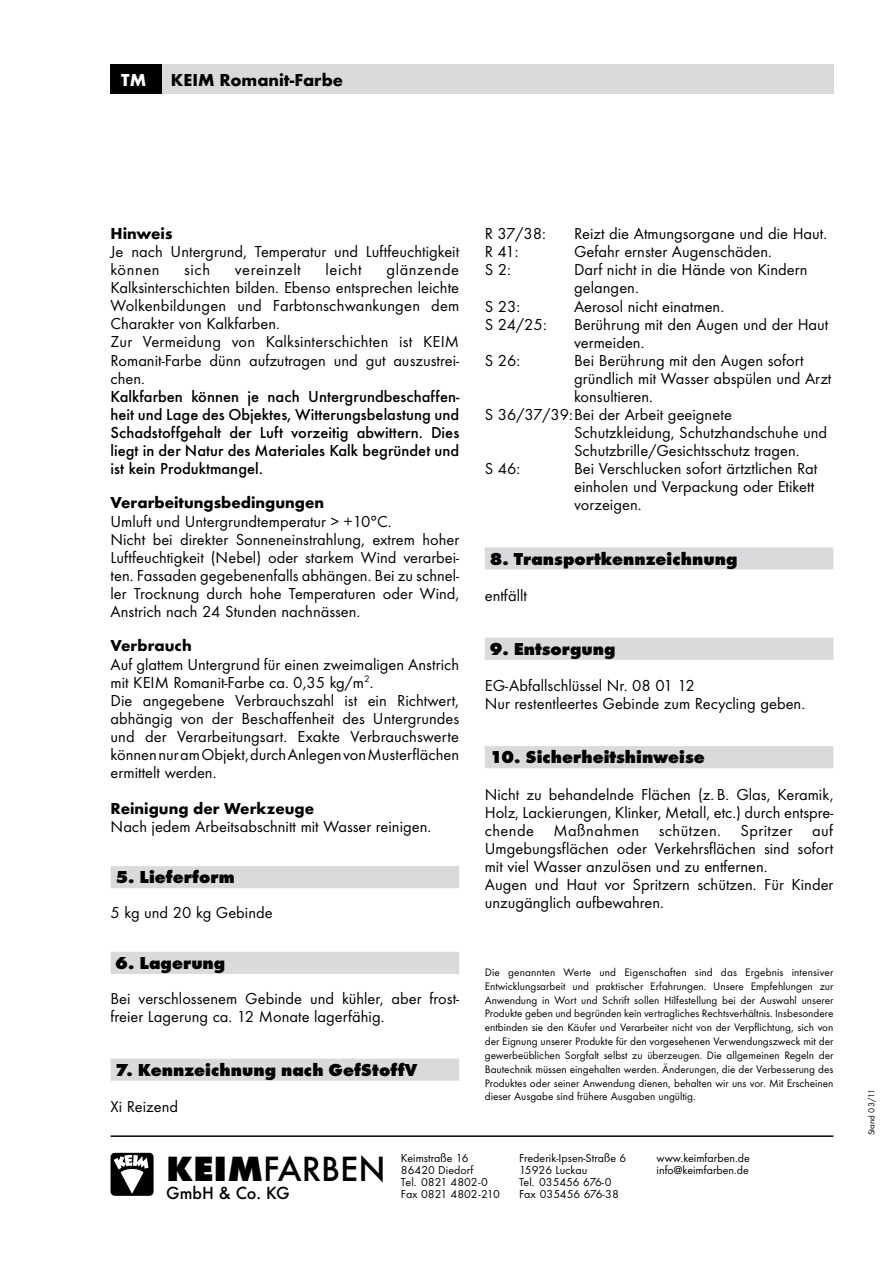
<style>
.page{position:relative;width:893px;height:1263px;background:#fff}
.page>*{position:absolute;margin:0;border:0;box-sizing:border-box;transform-origin:0 0}
.t1{font:500 36.45px "Futura T";color:#000}
.t2{font:500 18.15px "Futura T";color:#000}
.t3{font:800 18px "Futura T";color:#000}
.t4{font:700 18px "Futura T";color:#000}
.t5{font:700 18px "Futura T";color:#fff}
.t6{font:16.5px/18px "Futura T";color:#000}
.t7{font:500 16.5px/18px "Futura T";color:#000;text-align:justify}
.t8{font:700 16.5px "Futura T";color:#000}
.t9{font:16.5px "Futura T";letter-spacing:.035em;color:#000}
.t10{font:12px/12px "Futura T";color:#000}
.t11{font:11.25px/13.8px "Futura T";color:#000;text-align:justify}
.t12{font:9px "Futura T";color:#000}
.s1{font-weight:800}
</style>
<div class="page">
<div style="left:111px;top:1153px;width:43px;height:43px;background:#000;border-radius:4px"></div>
<svg style="left:114px;top:1155px;width:34px;height:39px"></svg>
<hr style="left:111px;top:1135px;width:722px;height:2px;background:#000">
<div style="left:111px;top:64px;width:722px;height:30px;background:#d9dadb"></div>
<div style="left:111px;top:64px;width:51px;height:30px;background:#000"></div>
<div style="left:111px;top:866px;width:348px;height:22px;background:#d9dadb"></div>
<div style="left:111px;top:952px;width:348px;height:22px;background:#d9dadb"></div>
<div style="left:111px;top:1059px;width:348px;height:22px;background:#d9dadb"></div>
<div style="left:485px;top:547px;width:348px;height:22px;background:#d9dadb"></div>
<div style="left:485px;top:638px;width:348px;height:22px;background:#d9dadb"></div>
<div style="left:485px;top:746px;width:348px;height:22px;background:#d9dadb"></div>
<p class="t5" style="left:121px;top:69px;width:26px">TM</p>
<p class="t4" style="left:171px;top:69px;width:174px">KEIM Romanit-Farbe</p>
<p class="t8" style="left:111px;top:224px;width:63px">Hinweis</p>
<p class="t6" style="left:111px;top:242px;width:350px">Je nach Untergrund, Temperatur und Luftfeuchtigkeit können</p>
<p class="t6" style="left:111px;top:260px;width:350px;text-indent:276px">glänzende Kalksinterschichten bilden. Ebenso entsprechen leichte Wolkenbildungen und Farbtonschwankungen dem Charakter von Kalkfarben.<br>Zur Vermeidung von Kalksinterschichten ist KEIM Romanit-Farbe dünn aufzutragen und gut auszustrei&shy;chen.</p>
<p class="t7" style="left:111px;top:387px;width:350px">Kalkfarben können je nach Untergrundbeschaffen&shy;heit und Lage des Objektes, Witterungsbelastung und Schadstoffgehalt der Luft vorzeitig abwittern. Dies liegt in der Natur des Materiales Kalk begründet und ist kein Produktmangel.</p>
<p class="t8" style="left:111px;top:493px;width:215px">Verarbeitungsbedingungen</p>
<p class="t6" style="left:111px;top:512px;width:350px">Umluft und Untergrundtemperatur &gt; +10°C.<br>Nicht bei direkter Sonneneinstrahlung, extrem hoher Luftfeuchtigkeit (Nebel) oder starkem Wind verarbei&shy;ten. Fassaden gegebenenfalls abhängen. Bei zu schnel&shy;ler Trocknung durch hohe Temperaturen oder Wind, Anstrich nach 24 Stunden nachnässen.</p>
<p class="t8" style="left:111px;top:636px;width:83px">Verbrauch</p>
<p class="t6" style="left:111px;top:655px;width:350px">Auf glattem Untergrund für einen zweimaligen Anstrich mit KEIM Romanit-Farbe ca. 0,35 kg/m<sup>2</sup>.<br>Die angegebene Verbrauchszahl ist ein Richtwert, abhängig von der Beschaffenheit des Untergrundes und der Verarbeitungsart. Exakte Verbrauchswerte können nur am Objekt, durch Anlegen von Musterflächen ermittelt werden.</p>
<p class="t8" style="left:111px;top:799px;width:205px">Reinigung der Werkzeuge</p>
<p class="t6" style="left:111px;top:818px;width:322px">Nach jedem Arbeitsabschnitt mit Wasser reinigen.</p>
<p class="t3" style="left:116px;top:866px;width:121px">5. Lieferform</p>
<p class="t6" style="left:111px;top:903px;width:164px">5 kg und 20 kg Gebinde</p>
<p class="t3" style="left:116px;top:952px;width:111px">6. Lagerung</p>
<p class="t6" style="left:111px;top:989px;width:350px">Bei verschlossenem Gebinde und kühler, aber frost&shy;freier Lagerung ca. 12 Monate lagerfähig.</p>
<p class="t3" style="left:116px;top:1059px;width:304px">7. Kennzeichnung nach GefStoffV</p>
<p class="t6" style="left:111px;top:1097px;width:69px">Xi Reizend</p>
<p class="t6" style="left:184px;top:260px;width:27px">sich</p>
<p class="t9" style="left:235px;top:260px;width:67px">vereinzelt</p>
<p class="t6" style="left:326px;top:260px;width:38px">leicht</p>
<p class="t6" style="left:485px;top:225px;width:63px">R 37/38:</p>
<p class="t6" style="left:574px;top:225px;width:255px">Reizt die Atmungsorgane und die Haut.</p>
<p class="t6" style="left:485px;top:243px;width:35px">R 41:</p>
<p class="t6" style="left:574px;top:243px;width:199px">Gefahr ernster Augenschäden.</p>
<p class="t6" style="left:485px;top:261px;width:28px">S 2:</p>
<p class="t6" style="left:574px;top:261px;width:235px">Darf nicht in die Hände von Kindern gelangen.</p>
<p class="t6" style="left:485px;top:297px;width:37px">S 23:</p>
<p class="t6" style="left:574px;top:297px;width:152px">Aerosol nicht einatmen.</p>
<p class="t6" style="left:485px;top:315px;width:63px">S 24/25:</p>
<p class="t6" style="left:574px;top:315px;width:256px">Berührung mit den Augen und der Haut vermeiden.</p>
<p class="t6" style="left:485px;top:351px;width:37px">S 26:</p>
<p class="t6" style="left:574px;top:351px;width:231px">Bei Berührung mit den Augen sofort</p>
<p class="t6" style="left:574px;top:369px;width:259px">gründlich mit Wasser abspülen und Arzt</p>
<p class="t6" style="left:574px;top:387px;width:80px">konsultieren.</p>
<p class="t6" style="left:485px;top:405px;width:249px">S 36/37/39:Bei der Arbeit geeignete</p>
<p class="t6" style="left:574px;top:423px;width:255px">Schutzkleidung, Schutzhandschuhe und</p>
<p class="t6" style="left:574px;top:441px;width:227px">Schutzbrille/Gesichtsschutz tragen.</p>
<p class="t6" style="left:485px;top:459px;width:37px">S 46:</p>
<p class="t6" style="left:574px;top:459px;width:245px">Bei Verschlucken sofort ärtztlichen Rat einholen und Verpackung oder Etikett vorzeigen.</p>
<p class="t3" style="left:490px;top:548px;width:249px">8. Transportkennzeichnung</p>
<p class="t6" style="left:485px;top:586px;width:44px">entfällt</p>
<p class="t3" style="left:490px;top:638px;width:127px">9. Entsorgung</p>
<p class="t6" style="left:485px;top:676px;width:322px">EG-Abfallschlüssel Nr. 08 01 12<br>Nur restentleertes Gebinde zum Recycling geben.</p>
<p class="t3" style="left:490px;top:747px;width:217px">10. Sicherheitshinweise</p>
<p class="t6" style="left:485px;top:785px;width:350px">Nicht zu behandelnde Flächen (z. B. Glas, Keramik, Holz, Lackierungen, Klinker, Metall, etc.) durch entspre&shy;chende Maßnahmen schützen. Spritzer auf Umgebungsflächen oder Verkehrsflächen sind sofort mit viel Wasser anzulösen und zu entfernen.<br>Augen und Haut vor Spritzern schützen. Für Kinder unzugänglich aufbewahren.</p>
<p class="t11" style="left:485px;top:965px;width:350px">Die genannten Werte und Eigenschaften sind das Ergebnis intensiver Entwicklungsarbeit und praktischer Erfahrungen. Unsere Empfehlungen zur Anwendung in Wort und Schrift sollen Hilfestellung bei der Auswahl unserer Produkte geben und begründen kein vertragliches Rechtsverhältnis. Insbesondere entbinden sie den Käufer und Verarbeiter nicht von der Verpflichtung, sich von der Eignung unserer Produkte für den vorgesehenen Verwendungszweck mit der gewerbeüblichen Sorgfalt selbst zu überzeugen. Die allgemeinen Regeln der Bautechnik müssen eingehalten werden. Änderungen, die der Verbesserung des Produktes oder seiner Anwendung dienen, behalten wir uns vor. Mit Erscheinen dieser Ausgabe sind frühere Ausgaben ungültig.</p>
<p class="t10" style="left:401px;top:1151px;width:100px">Keimstraße 16<br>86420 Diedorf<br>Tel. 0821 4802-0<br>Fax 0821 4802-210</p>
<p class="t10" style="left:519px;top:1151px;width:109px">Frederik-Ipsen-Straße 6<br>15926 Luckau<br>Tel. 035456 676-0<br>Fax 035456 676-38</p>
<p class="t10" style="left:657px;top:1151px;width:95px">www.keimfarben.de</p>
<h1 class="t1" style="left:166px;top:1148px;width:221px"><span class="s1">KEIM</span>FARBEN</h1>
<p class="t10" style="left:657px;top:1163px;width:94px">info@keimfarben.de</p>
<p class="t2" style="left:166px;top:1183px;width:125px">GmbH &amp; Co. KG</p>
<p class="t12" style="left:866px;top:1135px;width:48px;rotate:-90deg">Stand 03/11</p>
</div>
